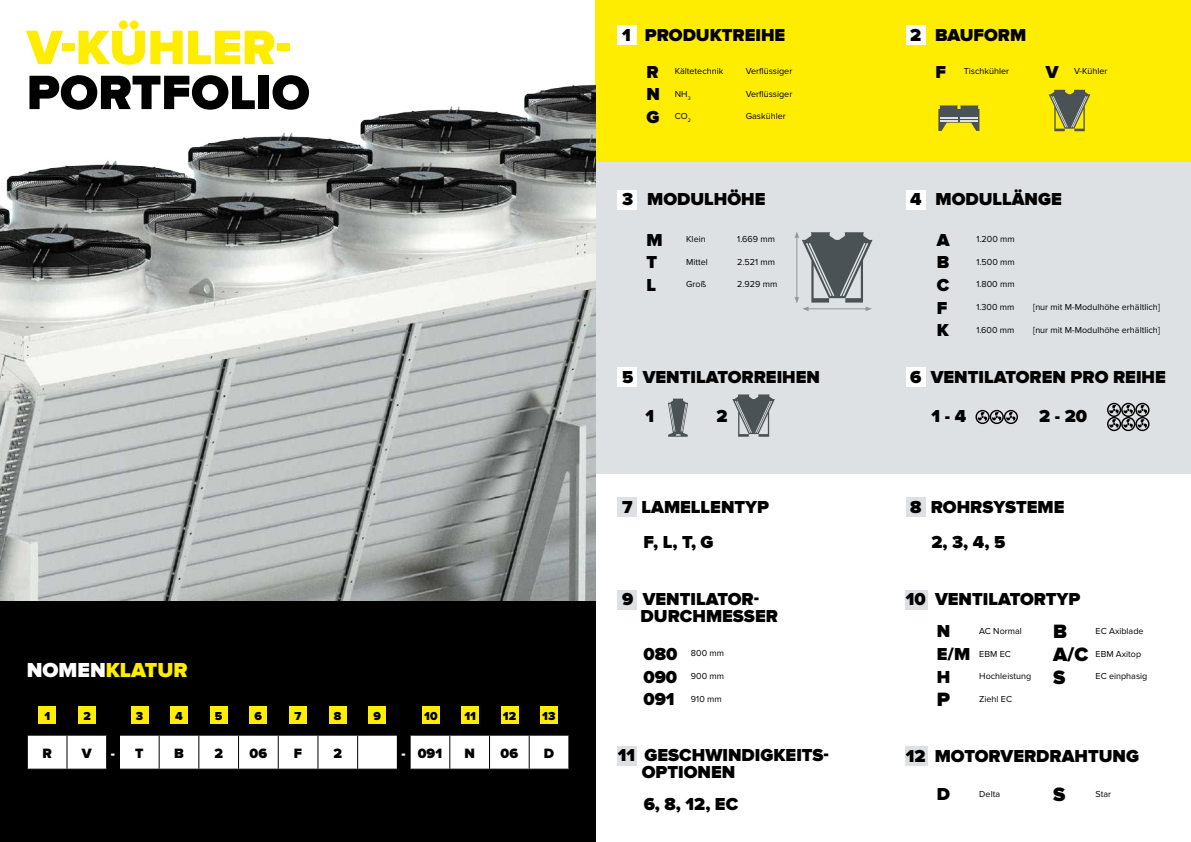
<style>
.page{position:relative;width:1191px;height:842px;background:#fff}
.page>*{position:absolute;margin:0;border:0;box-sizing:border-box;transform-origin:0 0}
.t1{font:900 50px "Proxima Nova";color:#ffed00}
.t2{font:900 50px "Proxima Nova";color:#000}
.t3{font:900 21px "Proxima Nova";color:#ffed00}
.t4{font:900 20px "Proxima Nova";color:#000}
.t5{font:900 18px/17px "Proxima Nova";color:#000}
.t6{font:900 14px "Proxima Nova";color:#000}
.t7{font:900 14px "Proxima Nova";color:#fff}
.t8{font:900 12px "Proxima Nova";color:#000}
.t9{font:9px "Proxima Nova";color:#000}
.s1{color:#fff}
.s2{color:#000}
.s3{font-weight:900;font-size:18px}
</style>
<div class="page">
<div style="left:595px;top:162px;width:596px;height:311px;background:#dee1e3"></div>
<div style="left:595px;top:0;width:596px;height:162px;background:#ffed00"></div>
<img style="left:0;top:84px;width:595px;height:517px">
<div style="left:0;top:601px;width:595px;height:241px;background:#000"></div>
<div style="left:617px;top:25px;width:20px;height:20px;background:#fff"></div>
<div style="left:617px;top:190px;width:20px;height:20px;background:#fff"></div>
<div style="left:617px;top:367px;width:20px;height:20px;background:#fff"></div>
<div style="left:617px;top:497px;width:20px;height:20px;background:#dee1e3"></div>
<div style="left:617px;top:590px;width:20px;height:19px;background:#dee1e3"></div>
<div style="left:617px;top:746px;width:20px;height:19px;background:#dee1e3"></div>
<div style="left:906px;top:25px;width:20px;height:20px;background:#fff"></div>
<div style="left:906px;top:190px;width:20px;height:20px;background:#fff"></div>
<div style="left:906px;top:367px;width:20px;height:20px;background:#fff"></div>
<div style="left:906px;top:497px;width:20px;height:20px;background:#dee1e3"></div>
<div style="left:905px;top:590px;width:22px;height:19px;background:#dee1e3"></div>
<div style="left:905px;top:746px;width:22px;height:19px;background:#dee1e3"></div>
<svg style="left:27px;top:735px;width:542px;height:35px;background:#e0e0e0"></svg>
<hr style="left:410px;top:769px;width:40px;height:1px;background:#000">
<hr style="left:450px;top:769px;width:39px;height:1px;background:#000">
<hr style="left:489px;top:769px;width:40px;height:1px;background:#000">
<hr style="left:529px;top:769px;width:40px;height:1px;background:#000">
<div style="left:39px;top:706px;width:17px;height:17px;background:#ffed00"></div>
<div style="left:79px;top:706px;width:17px;height:17px;background:#ffed00"></div>
<div style="left:131px;top:706px;width:17px;height:17px;background:#ffed00"></div>
<div style="left:171px;top:706px;width:17px;height:17px;background:#ffed00"></div>
<div style="left:210px;top:706px;width:17px;height:17px;background:#ffed00"></div>
<div style="left:250px;top:706px;width:17px;height:17px;background:#ffed00"></div>
<div style="left:422px;top:706px;width:17px;height:17px;background:#ffed00"></div>
<div style="left:289px;top:706px;width:17px;height:17px;background:#ffed00"></div>
<div style="left:462px;top:706px;width:17px;height:17px;background:#ffed00"></div>
<div style="left:369px;top:706px;width:17px;height:17px;background:#ffed00"></div>
<div style="left:540px;top:706px;width:17px;height:17px;background:#ffed00"></div>
<div style="left:329px;top:706px;width:17px;height:17px;background:#ffed00"></div>
<div style="left:501px;top:706px;width:17px;height:17px;background:#ffed00"></div>
<svg style="left:1048px;top:90px;width:42px;height:41px"></svg>
<svg style="left:938px;top:105px;width:41px;height:26px"></svg>
<svg style="left:794px;top:232px;width:78px;height:79px"></svg>
<svg style="left:732px;top:394px;width:43px;height:43px"></svg>
<svg style="left:668px;top:399px;width:20px;height:38px"></svg>
<svg style="left:975px;top:410px;width:43px;height:14px"></svg>
<svg style="left:1107px;top:403px;width:42px;height:28px"></svg>
<h1 class="t1" style="left:27px;top:19px;width:265px">V-KÜHLER-</h1>
<h1 class="t2" style="left:27px;top:64px;width:285px">PORTFOLIO</h1>
<h2 class="t3" style="left:27px;top:658px;width:162px"><span class="s1">NOMEN</span>KLATUR</h2>
<h3 class="t8" style="left:45px;top:709px;width:7px">1</h3>
<h3 class="t8" style="left:83px;top:709px;width:9px">2</h3>
<h3 class="t8" style="left:136px;top:709px;width:9px">3</h3>
<h3 class="t8" style="left:175px;top:709px;width:9px">4</h3>
<h3 class="t8" style="left:215px;top:709px;width:9px">5</h3>
<h3 class="t8" style="left:254px;top:709px;width:9px">6</h3>
<h3 class="t8" style="left:294px;top:709px;width:8px">7</h3>
<h3 class="t8" style="left:334px;top:709px;width:9px">8</h3>
<h3 class="t8" style="left:373px;top:709px;width:9px">9</h3>
<h3 class="t8" style="left:424px;top:709px;width:15px">10</h3>
<h3 class="t8" style="left:464px;top:709px;width:13px">11</h3>
<h3 class="t8" style="left:503px;top:709px;width:15px">12</h3>
<h3 class="t8" style="left:542px;top:709px;width:15px">13</h3>
<h3 class="t6" style="left:42px;top:745px;width:11px">R</h3>
<h3 class="t6" style="left:82px;top:745px;width:11px">V</h3>
<h3 class="t7" style="left:111px;top:745px;width:34px">- <span class="s2">T</span></h3>
<h3 class="t6" style="left:174px;top:745px;width:11px">B</h3>
<h3 class="t6" style="left:214px;top:745px;width:10px">2</h3>
<h3 class="t6" style="left:250px;top:745px;width:19px">06</h3>
<h3 class="t6" style="left:294px;top:745px;width:10px">F</h3>
<h3 class="t6" style="left:333px;top:745px;width:10px">2</h3>
<h3 class="t6" style="left:401px;top:745px;width:42px"><span class="s1">-</span> 091</h3>
<h3 class="t6" style="left:464px;top:745px;width:12px">N</h3>
<h3 class="t6" style="left:500px;top:745px;width:19px">06</h3>
<h3 class="t6" style="left:544px;top:745px;width:12px">D</h3>
<h3 class="t5" style="left:622px;top:27px;width:164px">1 PRODUKTREIHE</h3>
<h3 class="t5" style="left:910px;top:27px;width:118px">2 BAUFORM</h3>
<p class="t9" style="left:646px;top:66px;width:78px"><span class="s3">R</span> Kältetechnik</p>
<p class="t9" style="left:746px;top:66px;width:48px">Verflüssiger</p>
<p class="t9" style="left:646px;top:89px;width:46px"><span class="s3">N</span> NH<sub>3</sub></p>
<p class="t9" style="left:746px;top:89px;width:48px">Verflüssiger</p>
<p class="t9" style="left:646px;top:111px;width:46px"><span class="s3">G</span> CO<sub>2</sub></p>
<p class="t9" style="left:746px;top:111px;width:41px">Gaskühler</p>
<p class="t9" style="left:935px;top:66px;width:75px"><span class="s3">F</span> Tischkühler</p>
<p class="t9" style="left:1045px;top:66px;width:63px"><span class="s3">V</span> V-Kühler</p>
<h3 class="t5" style="left:622px;top:191px;width:145px">3 MODULHÖHE</h3>
<h3 class="t5" style="left:910px;top:191px;width:153px">4 MODULLÄNGE</h3>
<h3 class="t5" style="left:646px;top:232px;width:18px">M</h3>
<p class="t9" style="left:686px;top:234px;width:21px">Klein</p>
<p class="t9" style="left:737px;top:234px;width:39px">1.669 mm</p>
<h3 class="t5" style="left:646px;top:254px;width:12px">T</h3>
<p class="t9" style="left:686px;top:257px;width:23px">Mittel</p>
<p class="t9" style="left:737px;top:257px;width:39px">2.521 mm</p>
<h3 class="t5" style="left:646px;top:277px;width:11px">L</h3>
<p class="t9" style="left:686px;top:279px;width:21px">Groß</p>
<p class="t9" style="left:737px;top:279px;width:42px">2.929 mm</p>
<h3 class="t5" style="left:936px;top:232px;width:14px">A</h3>
<p class="t9" style="left:976px;top:234px;width:40px">1.200 mm</p>
<h3 class="t5" style="left:936px;top:254px;width:14px">B</h3>
<p class="t9" style="left:976px;top:257px;width:40px">1.500 mm</p>
<h3 class="t5" style="left:936px;top:277px;width:14px">C</h3>
<p class="t9" style="left:976px;top:279px;width:40px">1.800 mm</p>
<h3 class="t5" style="left:936px;top:300px;width:12px">F</h3>
<p class="t9" style="left:976px;top:302px;width:40px">1.300 mm</p>
<p class="t9" style="left:1033px;top:302px;width:128px">[nur mit M-Modulhöhe erhältlich]</p>
<h3 class="t5" style="left:936px;top:322px;width:14px">K</h3>
<p class="t9" style="left:976px;top:325px;width:40px">1.600 mm</p>
<p class="t9" style="left:1033px;top:325px;width:128px">[nur mit M-Modulhöhe erhältlich]</p>
<h3 class="t5" style="left:622px;top:369px;width:199px">5 VENTILATORREIHEN</h3>
<h3 class="t5" style="left:910px;top:369px;width:257px">6 VENTILATOREN PRO REIHE</h3>
<h3 class="t5" style="left:645px;top:408px;width:10px">1</h3>
<h3 class="t5" style="left:716px;top:408px;width:13px">2</h3>
<h3 class="t5" style="left:931px;top:408px;width:36px">1 - 4</h3>
<h3 class="t5" style="left:1039px;top:408px;width:49px">2 - 20</h3>
<h3 class="t5" style="left:622px;top:499px;width:148px">7 LAMELLENTYP</h3>
<h3 class="t5" style="left:910px;top:499px;width:156px">8 ROHRSYSTEME</h3>
<h3 class="t5" style="left:643px;top:534px;width:72px">F, L, T, G</h3>
<h3 class="t5" style="left:931px;top:534px;width:75px">2, 3, 4, 5</h3>
<h3 class="t5" style="left:640px;top:591px;width:139px;text-indent:-18px">9 VENTILATOR-<br>DURCHMESSER</h3>
<h3 class="t5" style="left:906px;top:591px;width:176px">10 VENTILATORTYP</h3>
<p class="t9" style="left:643px;top:648px;width:82px"><span class="s3">080</span> 800 mm</p>
<p class="t9" style="left:643px;top:671px;width:82px"><span class="s3">090</span> 900 mm</p>
<p class="t9" style="left:643px;top:694px;width:80px"><span class="s3">091</span> 910 mm</p>
<h3 class="t5" style="left:936px;top:623px;width:15px">N</h3>
<p class="t9" style="left:979px;top:626px;width:44px">AC Normal</p>
<h3 class="t4" style="left:1053px;top:620px;width:15px">B</h3>
<p class="t9" style="left:1095px;top:626px;width:50px">EC Axiblade</p>
<p class="t9" style="left:936px;top:648px;width:76px"><span class="s3">E/M</span> EBM EC</p>
<h3 class="t4" style="left:1053px;top:643px;width:37px">A/C</h3>
<p class="t9" style="left:1095px;top:648px;width:47px">EBM Axitop</p>
<h3 class="t5" style="left:936px;top:669px;width:15px">H</h3>
<p class="t9" style="left:979px;top:671px;width:54px">Hochleistung</p>
<h3 class="t4" style="left:1053px;top:665px;width:14px">S</h3>
<p class="t9" style="left:1095px;top:671px;width:53px">EC einphasig</p>
<h3 class="t4" style="left:936px;top:688px;width:15px">P</h3>
<p class="t9" style="left:979px;top:694px;width:34px">Ziehl EC</p>
<h3 class="t5" style="left:642px;top:747px;width:189px;text-indent:-24px">11 GESCHWINDIGKEITS-<br>OPTIONEN</h3>
<h3 class="t5" style="left:906px;top:748px;width:235px">12 MOTORVERDRAHTUNG</h3>
<h3 class="t5" style="left:643px;top:796px;width:96px">6, 8, 12, EC</h3>
<h3 class="t5" style="left:936px;top:786px;width:15px">D</h3>
<p class="t9" style="left:979px;top:788px;width:22px">Delta</p>
<h3 class="t4" style="left:1053px;top:783px;width:14px">S</h3>
<p class="t9" style="left:1095px;top:788px;width:17px">Star</p>
</div>
